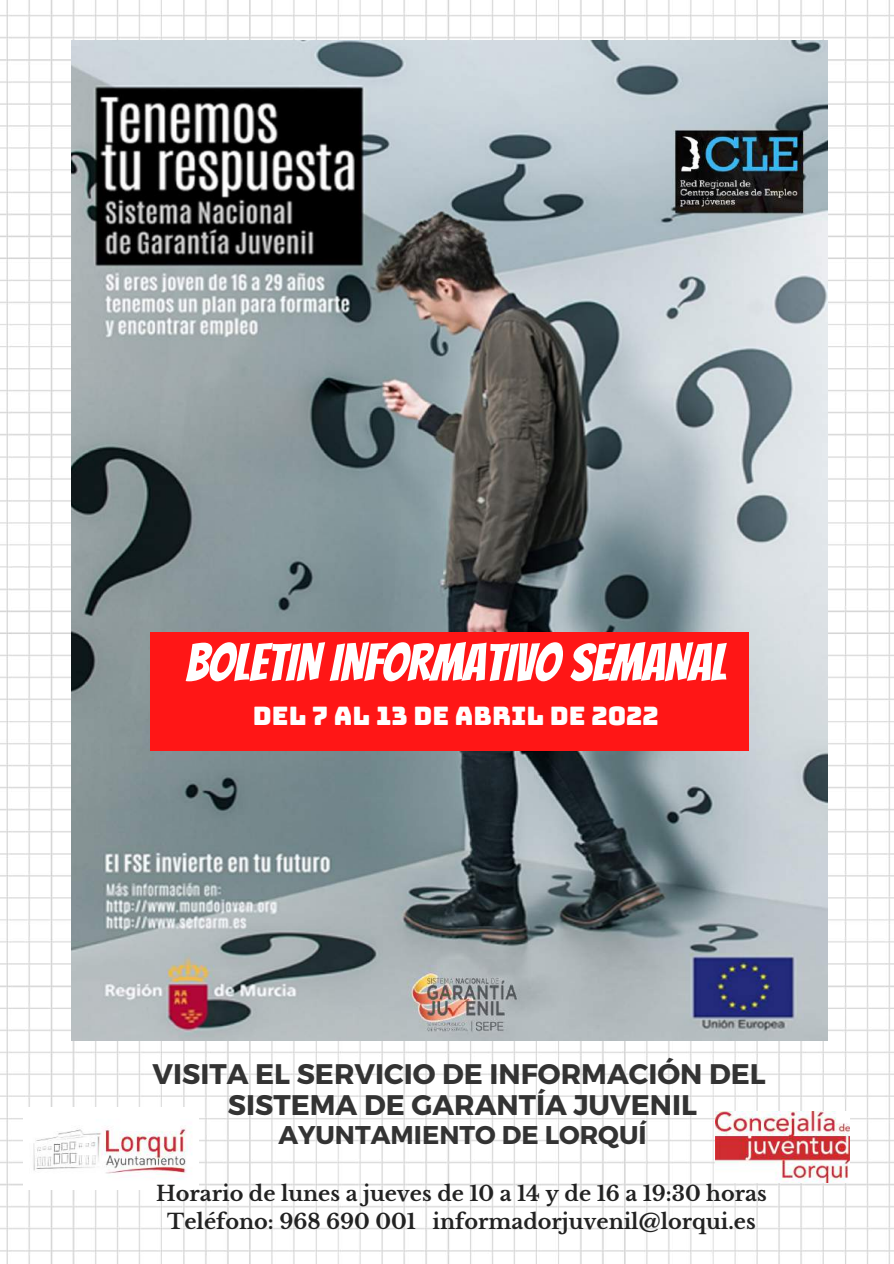
<style>
.page{position:relative;width:894px;height:1264px;background:#fff}
.page>*{position:absolute;margin:0;border:0;box-sizing:border-box;transform-origin:0 0}
.t1{font:51.9px "Bangers";color:#fff}
.t2{font:700 28.35px/30.6px "Montserrat";color:#333;text-align:center}
.t3{font:700 25.65px "Montserrat";color:#333}
.t4{font:25.5px "Bungee";color:#fff}
.t5{font:700 20.85px/28.3px "Libre Baskerville";color:#222;text-align:center}
</style>
<div class="page">
<img style="left:0;top:0;width:893px;height:1263px">
<img style="left:71px;top:40px;width:756px;height:1000px">
<div style="left:150px;top:632px;width:598px;height:118px;background:#ff1616"></div>
<img style="left:714px;top:1111px;width:134px;height:71px">
<img style="left:23px;top:1107px;width:175px;height:82px">
<h1 class="t1" style="left:186px;top:635px;width:541px">BOLETIN INFORMATIVO SEMANAL</h1>
<p class="t4" style="left:253px;top:703px;width:407px">DEL 7 AL 13 DE ABRIL DE 2022</p>
<h2 class="t2" style="left:153px;top:1057px;width:614px">VISITA EL SERVICIO DE INFORMACIÓN DEL<br>SISTEMA DE GARANTÍA JUVENIL</h2>
<p class="t3" style="left:278px;top:1118px;width:369px">AYUNTAMIENTO DE LORQUÍ</p>
<p class="t5" style="left:156px;top:1178px;width:612px">Horario de lunes a jueves de 10 a 14 y de 16 a 19:30 horas<br>Teléfono: 968 690 001 informadorjuvenil@lorqui.es</p>
</div>
